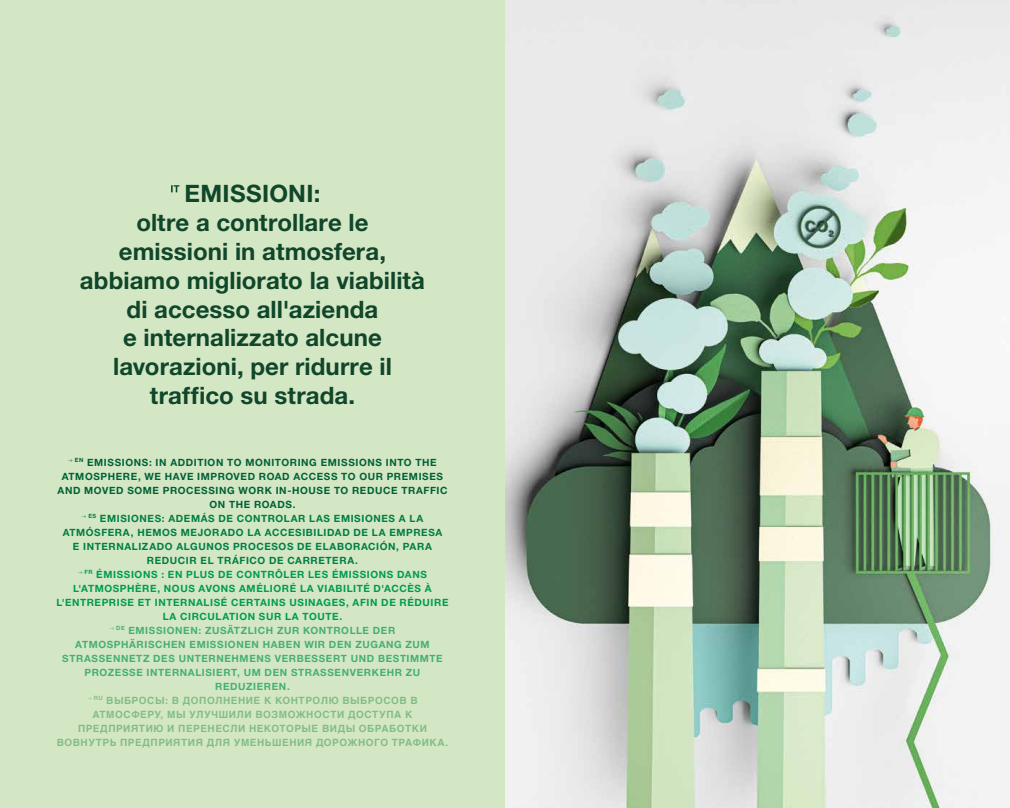
<style>
.page{position:relative;width:1010px;height:808px;background:#fff}
.page>*{position:absolute;margin:0;border:0;box-sizing:border-box;transform-origin:0 0}
.t1{font:700 24px/28.8px "Helvetica Neue LT Std";letter-spacing:.005em;color:#10462a;text-align:center}
.t2{font:700 10px/14px "Helvetica Neue LT Std";letter-spacing:.065em;color:#46b072;text-align:center}
.t3{font:700 10px/14px "Helvetica Neue LT Std";letter-spacing:.06em;color:#009b51;text-align:center}
.t4{font:700 10px/14px "Helvetica";letter-spacing:.055em;color:#82bd87;text-align:center}
.t5{font:700 10px/14px "Helvetica Neue LT Std";letter-spacing:.06em;color:#007e43;text-align:center}
.t6{font:700 10px/14px "Helvetica Neue LT Std";letter-spacing:.06em;color:#006137;text-align:center}
</style>
<div class="page">
<div style="left:0;top:0;width:505px;height:808px;background:#d4e7c4"></div>
<img style="left:505px;top:0;width:504px;height:808px">
<svg style="left:171px;top:185px;width:8px;height:7px"></svg>
<h1 class="t1" style="left:80px;top:179px;width:346px">EMISSIONI:<br>oltre a controllare le emissioni in atmosfera, abbiamo migliorato la viabilità di accesso all'azienda<br>e internalizzato alcune lavorazioni, per ridurre il traffico su strada.</h1>
<p class="t6" style="left:57px;top:455px;width:391px"><sup>→</sup> <sup>EN</sup> EMISSIONS: IN ADDITION TO MONITORING EMISSIONS INTO THE ATMOSPHERE, WE HAVE IMPROVED ROAD ACCESS TO OUR PREMISES AND MOVED SOME PROCESSING WORK IN-HOUSE TO REDUCE TRAFFIC ON THE ROADS.</p>
<p class="t5" style="left:63px;top:511px;width:381px"><sup>→</sup> <sup>ES</sup> EMISIONES: ADEMÁS DE CONTROLAR LAS EMISIONES A LA ATMÓSFERA, HEMOS MEJORADO LA ACCESIBILIDAD DE LA EMPRESA E INTERNALIZADO ALGUNOS PROCESOS DE ELABORACIÓN, PARA REDUCIR EL TRÁFICO DE CARRETERA.</p>
<p class="t3" style="left:56px;top:567px;width:393px"><sup>→</sup> <sup>FR</sup> ÉMISSIONS : EN PLUS DE CONTRÔLER LES ÉMISSIONS DANS L'ATMOSPHÈRE, NOUS AVONS AMÉLIORÉ LA VIABILITÉ D'ACCÈS À L'ENTREPRISE ET INTERNALISÉ CERTAINS USINAGES, AFIN DE RÉDUIRE LA CIRCULATION SUR LA TOUTE.</p>
<p class="t2" style="left:62px;top:623px;width:382px"><sup>→</sup> <sup>DE</sup> EMISSIONEN: ZUSÄTZLICH ZUR KONTROLLE DER ATMOSPHÄRISCHEN EMISSIONEN HABEN WIR DEN ZUGANG ZUM STRASSENNETZ DES UNTERNEHMENS VERBESSERT UND BESTIMMTE PROZESSE INTERNALISIERT, UM DEN STRASSENVERKEHR ZU REDUZIEREN.</p>
<p class="t4" style="left:57px;top:693px;width:393px"><sup>→</sup> <sup>RU</sup> ВЫБРОСЫ: В ДОПОЛНЕНИЕ К КОНТРОЛЮ ВЫБРОСОВ В АТМОСФЕРУ, МЫ УЛУЧШИЛИ ВОЗМОЖНОСТИ ДОСТУПА К ПРЕДПРИЯТИЮ И ПЕРЕНЕСЛИ НЕКОТОРЫЕ ВИДЫ ОБРАБОТКИ ВОВНУТРЬ ПРЕДПРИЯТИЯ ДЛЯ УМЕНЬШЕНИЯ ДОРОЖНОГО ТРАФИКА.</p>
</div>
